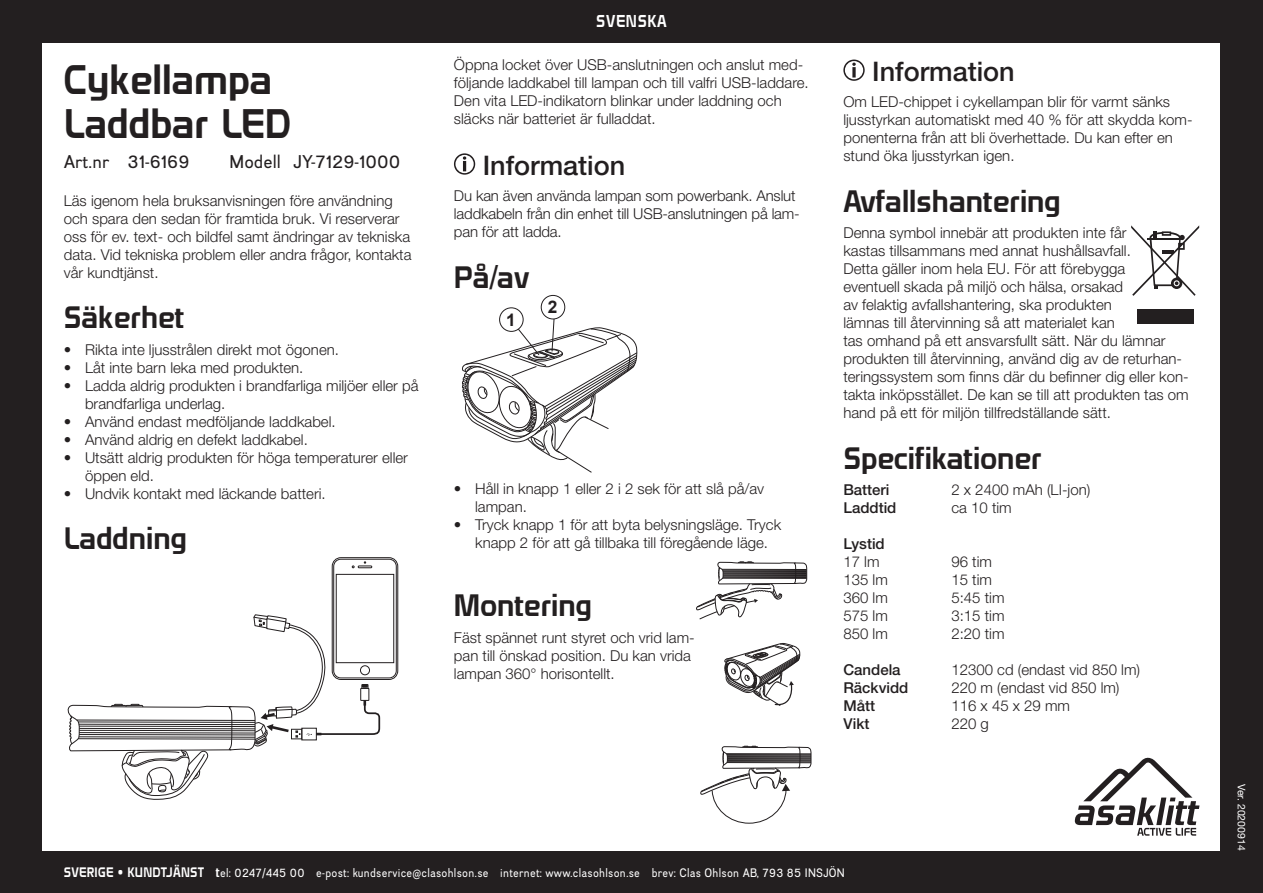
<style>
.page{position:relative;width:1263px;height:893px;background:#231f20}
.page>*{position:absolute;margin:0;border:0;box-sizing:border-box;transform-origin:0 0}
.Bruks_-_Inledande_be{font:36px/43.2px "Domyouji";color:#231f20}
.Bruks_-_Nytt_Avsnitt{font:27px "Domyouji";color:#231f20}
.Bruks_-_Nytt_Avsnitt-2{font:500 27px "Helvetica Neue LT Std";color:#231f20}
.Bruks_-_Inledande_Ar{font:18px "Divulge Rg";color:#231f20}
.t1{font:700 17.25px "Arial";color:#231f20}
.Bruks_-_Brödtext{font:300 15px/18px "Helvetica Neue LT Std";color:#231f20}
.Bruks_-_Brödtext-2{font:500 15px "Helvetica Neue LT Std";color:#231f20}
.t2{font:15px "Domyouji";letter-spacing:.05em;color:#fff;scale:.93 1}
.t3{font:12px "Divulge Rg";letter-spacing:.025em;color:#fff;scale:.93 1}
.t4{font:10.5px "Helvetica Neue LT Std";color:#fff}
.s1{font-family:"Domyouji"}
</style>
<div class="page">
<div style="left:43px;top:43px;width:1177px;height:807px;background:#fff"></div>
<svg style="left:1075px;top:758px;width:124px;height:78px"></svg>
<div style="left:333px;top:559px;width:63px;height:119px;border:1px solid #231f20;border-radius:7px"></div>
<div style="left:336px;top:574px;width:58px;height:89px;border:1px solid #231f20"></div>
<div style="left:332px;top:557px;width:66px;height:123px;border:1px solid #231f20;border-radius:9px"></div>
<svg style="left:67px;top:557px;width:314px;height:243px"></svg>
<svg style="left:454px;top:153px;width:21px;height:22px"></svg>
<div style="left:499px;top:307px;width:25px;height:25px;border:1px solid #231f20;border-radius:50%"></div>
<div style="left:541px;top:295px;width:24px;height:24px;border:1px solid #231f20;border-radius:50%"></div>
<svg style="left:462px;top:318px;width:176px;height:155px"></svg>
<svg style="left:843px;top:60px;width:22px;height:21px"></svg>
<svg style="left:852px;top:67px;width:4px;height:11px"></svg>
<svg style="left:724px;top:643px;width:76px;height:63px"></svg>
<svg style="left:700px;top:746px;width:111px;height:78px"></svg>
<svg style="left:696px;top:562px;width:111px;height:58px"></svg>
<svg style="left:1131px;top:225px;width:68px;height:71px"></svg>
<div style="left:1137px;top:310px;width:56px;height:14px;background:#231f20"></div>
<p class="Bruks_-_Inledande_be" style="left:64px;top:58px;width:229px">Cykellampa<br>Laddbar LED</p>
<p class="Bruks_-_Inledande_Ar" style="left:64px;top:150px;width:127px">Art.nr 31-6169</p>
<p class="Bruks_-_Inledande_Ar" style="left:230px;top:150px;width:172px">Modell JY-7129-1000</p>
<p class="Bruks_-_Brödtext" style="left:64px;top:191px;width:349px">Läs igenom hela bruksanvisningen före användning och spara den sedan för framtida bruk. Vi reserverar oss för ev. text- och bildfel samt ändringar av tekniska data. Vid tekniska problem eller andra frågor, kontakta vår kundtjänst.</p>
<p class="Bruks_-_Nytt_Avsnitt" style="left:64px;top:301px;width:122px">Säkerhet</p>
<p class="Bruks_-_Brödtext" style="left:64px;top:340px;width:277px">• Rikta inte ljusstrålen direkt mot ögonen.</p>
<p class="Bruks_-_Brödtext" style="left:64px;top:358px;width:241px">• Låt inte barn leka med produkten.</p>
<p class="Bruks_-_Brödtext" style="left:85px;top:376px;width:335px;text-indent:-21px">• Ladda aldrig produkten i brandfarliga miljöer eller på brandfarliga underlag.</p>
<p class="Bruks_-_Brödtext" style="left:64px;top:412px;width:273px">• Använd endast medföljande laddkabel.</p>
<p class="Bruks_-_Brödtext" style="left:64px;top:430px;width:246px">• Använd aldrig en defekt laddkabel.</p>
<p class="Bruks_-_Brödtext" style="left:85px;top:448px;width:324px;text-indent:-21px">• Utsätt aldrig produkten för höga temperaturer eller öppen eld.</p>
<p class="Bruks_-_Brödtext" style="left:64px;top:484px;width:263px">• Undvik kontakt med läckande batteri.</p>
<p class="Bruks_-_Nytt_Avsnitt" style="left:64px;top:521px;width:125px">Laddning</p>
<p class="t2" style="left:596px;top:12px;width:77px">SVENSKA</p>
<p class="Bruks_-_Brödtext" style="left:454px;top:56px;width:356px">Öppna locket över USB-anslutningen och anslut med&shy;följande laddkabel till lampan och till valfri USB-laddare.<br>Den vita LED-indikatorn blinkar under laddning och släcks när batteriet är fulladdat.</p>
<p class="Bruks_-_Nytt_Avsnitt-2" style="left:483px;top:149px;width:144px">Information</p>
<p class="Bruks_-_Brödtext" style="left:454px;top:186px;width:347px">Du kan även använda lampan som powerbank. Anslut laddkabeln från din enhet till USB-anslutningen på lam&shy;pan för att ladda.</p>
<p class="Bruks_-_Nytt_Avsnitt" style="left:454px;top:260px;width:77px">På/av</p>
<p class="t1" style="left:506px;top:307px;width:11px">1</p>
<p class="t1" style="left:548px;top:295px;width:11px">2</p>
<p class="Bruks_-_Brödtext" style="left:475px;top:479px;width:290px;text-indent:-21px">• Håll in knapp 1 eller 2 i 2 sek för att slå på/av lampan.</p>
<p class="Bruks_-_Brödtext" style="left:454px;top:515px;width:329px;text-align:center">• Tryck knapp 1 för att byta belysningsläge. Tryck knapp 2 för att gå tillbaka till föregående läge.</p>
<p class="Bruks_-_Nytt_Avsnitt" style="left:454px;top:588px;width:140px">Montering</p>
<p class="Bruks_-_Brödtext" style="left:454px;top:628px;width:242px">Fäst spännet runt styret och vrid lam&shy;pan till önskad position. Du kan vrida lampan 360° horisontellt.</p>
<p class="Bruks_-_Nytt_Avsnitt-2" style="left:872px;top:55px;width:144px">Information</p>
<p class="Bruks_-_Brödtext" style="left:843px;top:93px;width:351px">Om LED-chippet i cykellampan blir för varmt sänks ljusstyrkan automatiskt med 40 % för att skydda kom&shy;ponenterna från att bli överhettade. Du kan efter en stund öka ljusstyrkan igen.</p>
<p class="Bruks_-_Nytt_Avsnitt" style="left:843px;top:184px;width:219px">Avfallshantering</p>
<p class="Bruks_-_Brödtext" style="left:843px;top:224px;width:347px">Denna symbol innebär att produkten inte får<br>kastas tillsammans med annat hushållsavfall.<br>Detta gäller inom hela EU. För att förebygga<br>eventuell skada på miljö och hälsa, orsakad<br>av felaktig avfallshantering, ska produkten<br>lämnas till återvinning så att materialet kan<br>tas omhand på ett ansvarsfullt sätt. När du lämnar produkten till återvinning, använd dig av de returhan&shy;teringssystem som finns där du befinner dig eller kon&shy;takta inköpsstället. De kan se till att produkten tas om hand på ett för miljön tillfredställande sätt.</p>
<p class="Bruks_-_Nytt_Avsnitt" style="left:843px;top:441px;width:200px">Specifikationer</p>
<p class="Bruks_-_Brödtext-2" style="left:843px;top:481px;width:48px">Batteri</p>
<p class="Bruks_-_Brödtext" style="left:951px;top:480px;width:140px">2 x 2400 mAh (LI-jon)</p>
<p class="Bruks_-_Brödtext-2" style="left:843px;top:499px;width:55px">Laddtid</p>
<p class="Bruks_-_Brödtext" style="left:951px;top:498px;width:62px">ca 10 tim</p>
<p class="Bruks_-_Brödtext-2" style="left:843px;top:535px;width:43px">Lystid</p>
<p class="Bruks_-_Brödtext" style="left:843px;top:552px;width:38px">17 lm</p>
<p class="Bruks_-_Brödtext" style="left:951px;top:552px;width:42px">96 tim</p>
<p class="Bruks_-_Brödtext" style="left:843px;top:570px;width:46px">135 lm</p>
<p class="Bruks_-_Brödtext" style="left:951px;top:570px;width:42px">15 tim</p>
<p class="Bruks_-_Brödtext" style="left:843px;top:588px;width:46px">360 lm</p>
<p class="Bruks_-_Brödtext" style="left:951px;top:588px;width:55px">5:45 tim</p>
<p class="Bruks_-_Brödtext" style="left:843px;top:606px;width:46px">575 lm</p>
<p class="Bruks_-_Brödtext" style="left:951px;top:606px;width:55px">3:15 tim</p>
<p class="Bruks_-_Brödtext" style="left:843px;top:624px;width:46px">850 lm</p>
<p class="Bruks_-_Brödtext" style="left:951px;top:624px;width:55px">2:20 tim</p>
<p class="Bruks_-_Brödtext-2" style="left:843px;top:661px;width:59px">Candela</p>
<p class="Bruks_-_Brödtext" style="left:951px;top:660px;width:190px">12300 cd (endast vid 850 lm)</p>
<p class="Bruks_-_Brödtext-2" style="left:843px;top:679px;width:67px">Räckvidd</p>
<p class="Bruks_-_Brödtext" style="left:951px;top:678px;width:170px">220 m (endast vid 850 lm)</p>
<p class="Bruks_-_Brödtext-2" style="left:843px;top:697px;width:33px">Mått</p>
<p class="Bruks_-_Brödtext" style="left:951px;top:696px;width:120px">116 x 45 x 29 mm</p>
<p class="Bruks_-_Brödtext-2" style="left:843px;top:715px;width:27px">Vikt</p>
<p class="Bruks_-_Brödtext" style="left:951px;top:714px;width:39px">220 g</p>
<p class="t3" style="left:64px;top:865px;width:841px"><span class="s1">SVERIGE • KUNDTJÄNST t</span>el: 0247/445 00 e-post: kundservice@clasohlson.se internet: www.clasohlson.se brev: Clas Ohlson AB, 793 85 INSJÖN</p>
<p class="t4" style="left:1248px;top:784px;width:68px;rotate:90deg">Ver. 20200914</p>
</div>
